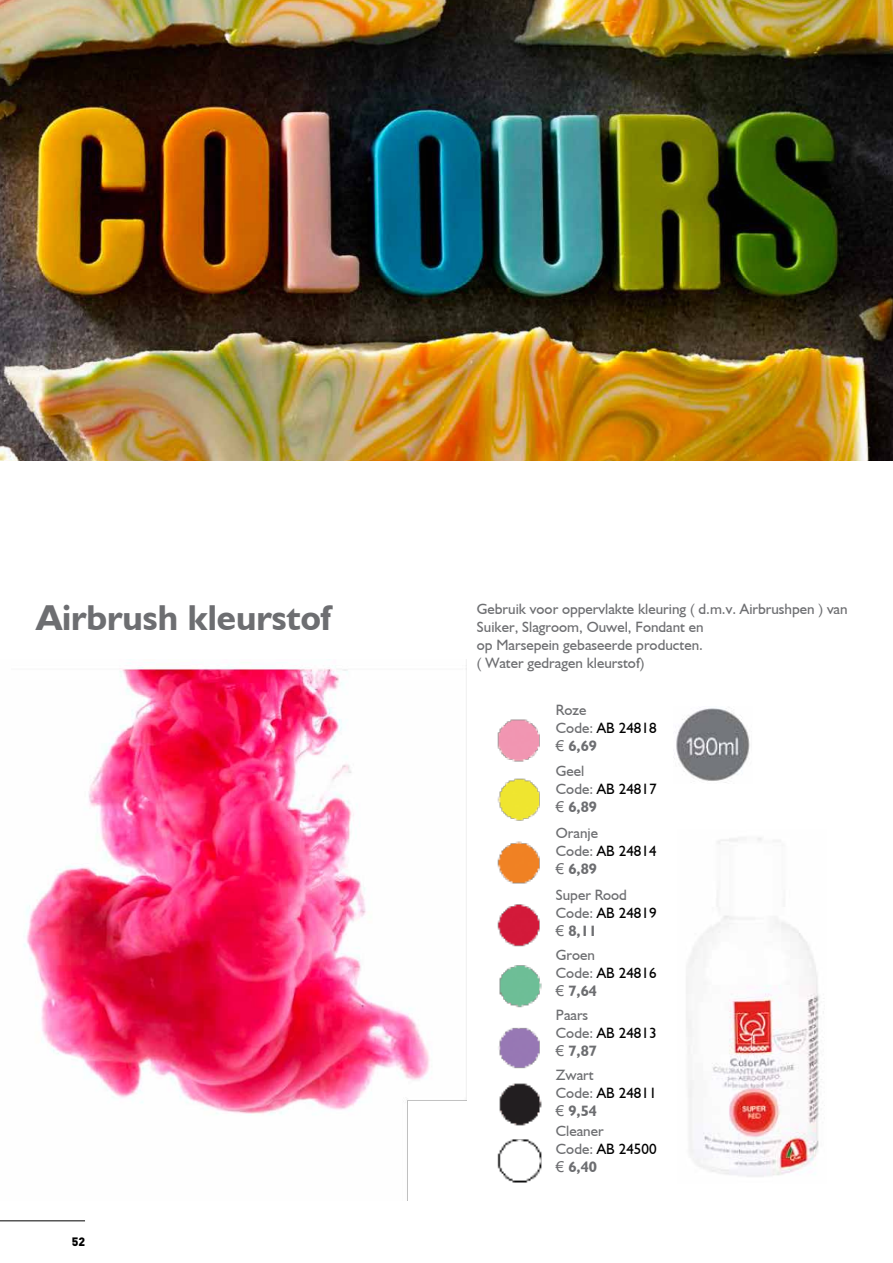
<style>
.page{position:relative;width:893px;height:1263px;background:#fff}
.page>*{position:absolute;margin:0;border:0;box-sizing:border-box;transform-origin:0 0}
.t1{font:700 36px "Humanist 521 BT";color:#6d6e71}
.t2{font:15px/18px "Humanist 521 BT";color:#6d6e71}
.t3{font:900 12px "DIN";color:#000}
.s1{color:#000}
.s2{font-family:"Arial"}
.s3{font-weight:700}
</style>
<div class="page">
<hr style="left:0;top:1220px;width:85px;height:1px;background:#000">
<img style="left:497px;top:719px;width:45px;height:464px">
<img style="left:686px;top:838px;width:138px;height:339px">
<img style="left:674px;top:708px;width:76px;height:75px">
<img style="left:0;top:0;width:893px;height:460px">
<img style="left:23px;top:659px;width:444px;height:542px">
<h1 class="t1" style="left:36px;top:595px;width:297px">Airbrush kleurstof</h1>
<p class="t2" style="left:477px;top:599px;width:372px">Gebruik voor oppervlakte kleuring ( d.m.v. Airbrushpen ) van Suiker, Slagroom, Ouwel, Fondant en<br>op Marsepein gebaseerde producten.<br>( Water gedragen kleurstof)</p>
<p class="t2" style="left:556px;top:700px;width:102px">Roze<br>Code: <span class="s1">AB 24818 </span><span class="s2">€</span> <span class="s3">6,69</span></p>
<p class="t2" style="left:556px;top:762px;width:102px">Geel<br>Code: <span class="s1">AB 24817 </span><span class="s2">€</span> <span class="s3">6,89</span></p>
<p class="t2" style="left:556px;top:824px;width:102px">Oranje<br>Code: <span class="s1">AB 24814 </span><span class="s2">€</span> <span class="s3">6,89</span></p>
<p class="t2" style="left:556px;top:885px;width:102px">Super Rood<br>Code: <span class="s1">AB 24819 </span><span class="s2">€</span> <span class="s3">8,11</span></p>
<p class="t2" style="left:556px;top:946px;width:102px">Groen<br>Code: <span class="s1">AB 24816 </span><span class="s2">€</span> <span class="s3">7,64</span></p>
<p class="t2" style="left:556px;top:1006px;width:102px">Paars<br>Code: <span class="s1">AB 24813 </span><span class="s2">€</span> <span class="s3">7,87</span></p>
<p class="t2" style="left:556px;top:1066px;width:102px">Zwart<br>Code: <span class="s1">AB 24811 </span><span class="s2">€</span> <span class="s3">9,54</span></p>
<p class="t3" style="left:72px;top:1234px;width:15px">52</p>
<p class="t2" style="left:556px;top:1121px;width:102px">Cleaner<br>Code: <span class="s1">AB 24500 </span><span class="s2">€</span> <span class="s3">6,40</span></p>
</div>
